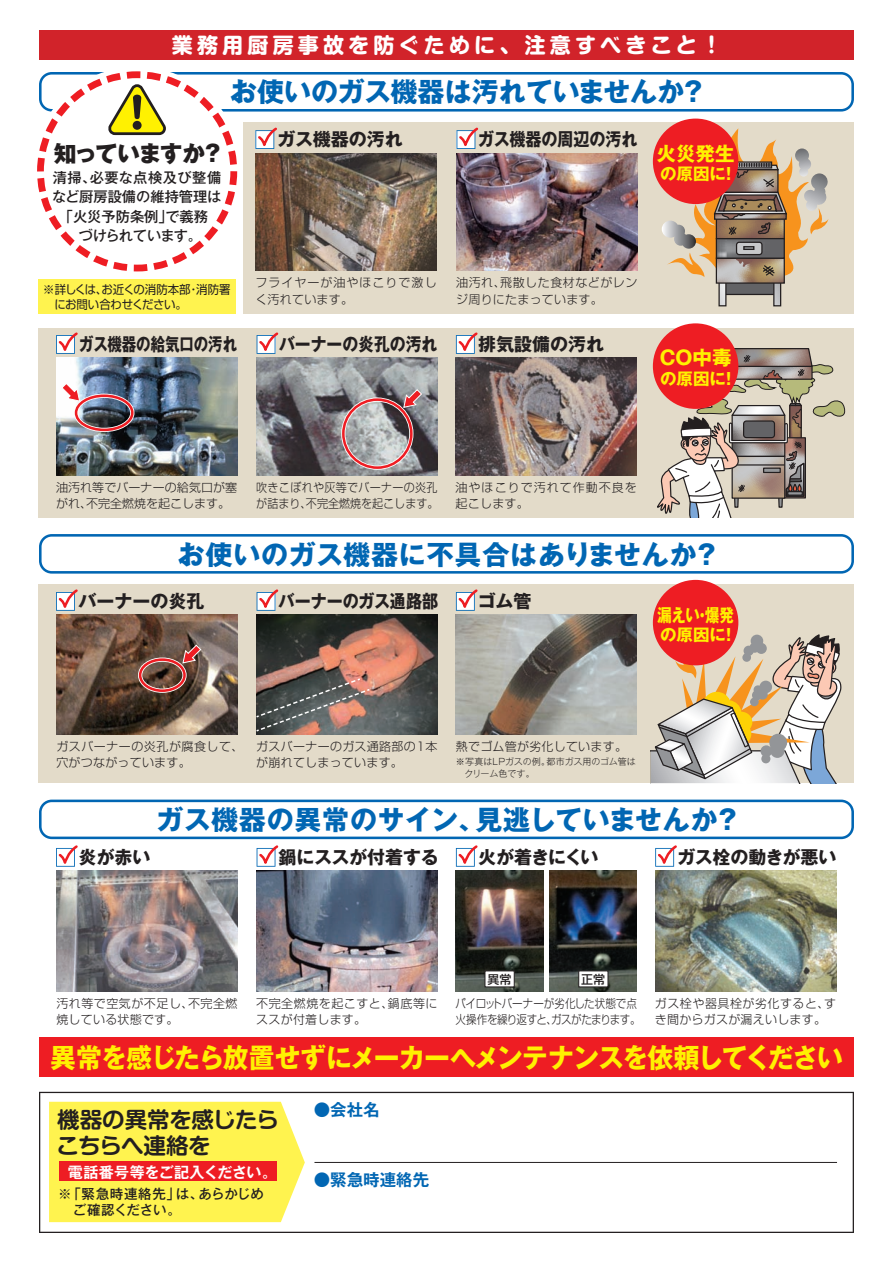
<style>
.page{position:relative;width:893px;height:1263px;background:#fff}
.page>*{position:absolute;margin:0;border:0;box-sizing:border-box;transform-origin:0 0}
.t1{font:700 27px "Gothic MB101 Pro";letter-spacing:.03em;color:#0166b3}
.t2{font:700 27px "Gothic MB101 Pro";letter-spacing:-.045em;color:#fff101;scale:.96 1}
.t3{font:700 27px "Gothic MB101 Pro";letter-spacing:.005em;color:#0166b3}
.t4{font:800 22.5px "Gothic MB101 Pro";letter-spacing:-.055em;color:#231f20}
.t5{font:700 22.05px/25.5px "Shin M Go Pro De";letter-spacing:-.02em;color:#231f20}
.t6{font:700 21px "Shin M Go Pro";letter-spacing:.2em;color:#fff}
.t7{font:700 19.5px "Gothic MB101 Pro";color:#fff101}
.t8{font:700 18px "Gothic MB101 Pro";color:#231f20}
.t9{font:700 18px "Gothic MB101 Pro";color:#231f20;scale:.89 1}
.t10{font:700 18px "Gothic MB101 Pro";color:#231f20;scale:.8 1}
.t11{font:700 18px "Gothic MB101 Pro";color:#231f20;scale:.88 1}
.t12{font:700 18px "Gothic MB101 Pro";letter-spacing:-.05em;color:#231f20}
.t13{font:700 18px "Gothic MB101 Pro";color:#fff101;scale:.8 1}
.t14{font:700 16.5px "Gothic MB101 Pro";color:#fff101}
.t15{font:700 16.5px "Gothic MB101 Pro De";color:#0166b3}
.t16{font:700 15px "Gothic MB101 Pro De";letter-spacing:.01em;color:#fff}
.t17{font:500 14.25px/19.5px "Gothic MB101 Pro";color:#231f20;text-align:center}
.t18{font:500 13.5px/16.5px "Gothic MB101 Pro";letter-spacing:.005em;color:#231f20}
.t19{font:300 12px/16.5px "Shin Go Pro";letter-spacing:.045em;color:#231f20}
.t20{font:300 12px/16.5px "Shin Go Pro";letter-spacing:.02em;color:#231f20}
.t21{font:300 12px/16.5px "Shin Go Pro";letter-spacing:.085em;color:#231f20}
.t22{font:300 12px/16.5px "Shin Go Pro";letter-spacing:-.04em;color:#231f20;scale:.88 1}
.t23{font:300 12px/16.5px "Shin Go Pro";letter-spacing:.02em;color:#231f20;scale:.92 1}
.t24{font:12px/15px "Shin Go Pro";letter-spacing:-.02em;color:#231f20}
.t25{font:500 12px "Shin Go Pro";color:#231f20}
.t26{font:300 9px/12px "Gothic MB101 Pro";color:#231f20}
</style>
<div class="page">
<div style="left:39px;top:328px;width:815px;height:190px;background:#e3dbc9"></div>
<div style="left:39px;top:584px;width:815px;height:199px;background:#e3dbc9"></div>
<div style="left:244px;top:122px;width:610px;height:192px;background:#e3dbc9"></div>
<svg style="left:657px;top:347px;width:189px;height:171px"></svg>
<svg style="left:651px;top:635px;width:191px;height:148px"></svg>
<div style="left:39px;top:30px;width:815px;height:30px;background:#d1232a"></div>
<svg style="left:39px;top:534px;width:815px;height:40px"></svg>
<div style="left:39px;top:1038px;width:815px;height:39px;background:#ee1d23"></div>
<img style="left:56px;top:358px;width:181px;height:117px">
<img style="left:257px;top:358px;width:180px;height:117px">
<img style="left:456px;top:358px;width:181px;height:117px">
<img style="left:56px;top:880px;width:181px;height:111px">
<img style="left:257px;top:880px;width:180px;height:111px">
<img style="left:655px;top:880px;width:181px;height:111px">
<img style="left:56px;top:615px;width:181px;height:119px">
<img style="left:257px;top:615px;width:180px;height:119px">
<img style="left:456px;top:615px;width:181px;height:119px">
<div style="left:653px;top:323px;width:85px;height:86px;background:#ee1d23;border-radius:50%"></div>
<div style="left:653px;top:580px;width:85px;height:85px;background:#ee1d23;border-radius:50%"></div>
<img style="left:456px;top:880px;width:87px;height:111px">
<img style="left:549px;top:880px;width:88px;height:111px">
<div style="left:578px;top:970px;width:30px;height:17px;background:#fff;border:1px solid #231f20"></div>
<div style="left:485px;top:970px;width:30px;height:17px;background:#fff;border:1px solid #231f20"></div>
<div style="left:74px;top:394px;width:60px;height:38px;border:4px solid #fff;border-radius:50%"></div>
<div style="left:75px;top:394px;width:59px;height:37px;border:3px solid #ee1d23;border-radius:50%"></div>
<svg style="left:61px;top:382px;width:20px;height:20px"></svg>
<svg style="left:403px;top:388px;width:20px;height:20px"></svg>
<div style="left:138px;top:657px;width:49px;height:36px;border:4px solid #fff;border-radius:50%"></div>
<div style="left:139px;top:658px;width:47px;height:34px;border:3px solid #ee1d23;border-radius:50%"></div>
<svg style="left:182px;top:644px;width:20px;height:20px"></svg>
<svg style="left:256px;top:677px;width:115px;height:56px;background:#746762"></svg>
<div style="left:341px;top:397px;width:72px;height:73px;border:4px solid #fff;border-radius:50%"></div>
<div style="left:342px;top:398px;width:71px;height:71px;border:3px solid #ee1d23;border-radius:50%"></div>
<svg style="left:56px;top:332px;width:24px;height:36px"></svg>
<svg style="left:257px;top:332px;width:24px;height:36px"></svg>
<svg style="left:456px;top:332px;width:24px;height:36px"></svg>
<svg style="left:56px;top:589px;width:24px;height:35px"></svg>
<svg style="left:257px;top:589px;width:24px;height:35px"></svg>
<svg style="left:456px;top:589px;width:24px;height:35px"></svg>
<svg style="left:39px;top:800px;width:815px;height:80px"></svg>
<img style="left:39px;top:72px;width:815px;height:234px">
<div style="left:39px;top:279px;width:197px;height:35px;background:#fff34f"></div>
<svg style="left:39px;top:1092px;width:815px;height:141px"></svg>
<hr style="left:314px;top:1162px;width:523px;height:1px;background:#231f20">
<svg style="left:49px;top:1102px;width:256px;height:120px;background:#fef158"></svg>
<div style="left:59px;top:1162px;width:217px;height:19px;background:#ee1d23"></div>
<h3 class="t6" style="left:172px;top:28px;width:552px">業務用厨房事故を防ぐために、注意すべきこと！</h3>
<h1 class="t3" style="left:230px;top:69px;width:478px">お使いのガス機器は汚れていませんか？</h1>
<h2 class="t4" style="left:54px;top:134px;width:172px">知っていますか？</h2>
<p class="t17" style="left:52px;top:166px;width:171px">清掃、必要な点検及び整備など厨房設備の維持管理は「火災予防条例」で義務<br>づけられています。</p>
<p class="t24" style="left:54px;top:280px;width:178px;text-indent:-12px">※詳しくは、お近くの消防本部・消防署にお問い合わせください。</p>
<h3 class="t10" style="left:79px;top:329px;width:199px">ガス機器の給気口の汚れ</h3>
<h3 class="t8" style="left:277px;top:124px;width:127px">ガス機器の汚れ</h3>
<h3 class="t9" style="left:478px;top:124px;width:181px">ガス機器の周辺の汚れ</h3>
<p class="t21" style="left:255px;top:273px;width:183px">フライヤーが油やほこりで激しく汚れています。</p>
<h3 class="t11" style="left:279px;top:329px;width:182px">バーナーの炎孔の汚れ</h3>
<p class="t19" style="left:456px;top:273px;width:183px">油汚れ、飛散した食材などがレンジ周りにたまっています。</p>
<h3 class="t8" style="left:478px;top:329px;width:127px">排気設備の汚れ</h3>
<h3 class="t7" style="left:657px;top:137px;width:79px">火災発生</h3>
<h3 class="t14" style="left:660px;top:160px;width:78px">の原因に！</h3>
<h3 class="t7" style="left:660px;top:342px;width:73px">CO中毒</h3>
<h3 class="t14" style="left:660px;top:365px;width:78px">の原因に！</h3>
<p class="t20" style="left:56px;top:477px;width:183px">油汚れ等でバーナーの給気口が塞がれ、不完全燃焼を起こします。</p>
<p class="t23" style="left:256px;top:477px;width:200px">吹きこぼれや灰等でバーナーの炎孔が詰まり、不完全燃焼を起こします。</p>
<p class="t21" style="left:456px;top:477px;width:183px">油やほこりで汚れて作動不良を起こします。</p>
<h1 class="t1" style="left:178px;top:532px;width:544px">お使いのガス機器に不具合はありませんか？</h1>
<h3 class="t8" style="left:79px;top:586px;width:127px">バーナーの炎孔</h3>
<h3 class="t9" style="left:279px;top:586px;width:181px">バーナーのガス通路部</h3>
<h3 class="t8" style="left:478px;top:586px;width:55px">ゴム管</h3>
<h3 class="t13" style="left:657px;top:600px;width:97px">漏えい・爆発</h3>
<h3 class="t14" style="left:660px;top:621px;width:78px">の原因に！</h3>
<p class="t19" style="left:56px;top:737px;width:189px">ガスバーナーの炎孔が腐食して、穴がつながっています。</p>
<p class="t20" style="left:456px;top:737px;width:173px">熱でゴム管が劣化しています。</p>
<p class="t20" style="left:256px;top:737px;width:183px">ガスバーナーのガス通路部の1本が崩れてしまっています。</p>
<p class="t26" style="left:456px;top:754px;width:182px">※写真はLPガスの例。都市ガス用のゴム管は　クリーム色です。</p>
<h1 class="t1" style="left:157px;top:797px;width:586px">ガス機器の異常のサイン、見逃していませんか？</h1>
<h3 class="t8" style="left:79px;top:842px;width:73px">炎が赤い</h3>
<h3 class="t8" style="left:279px;top:842px;width:162px">鍋にススが付着する</h3>
<h3 class="t12" style="left:478px;top:842px;width:122px">火が着きにくい</h3>
<h3 class="t8" style="left:677px;top:842px;width:161px">ガス栓の動きが悪い</h3>
<p class="t25" style="left:487px;top:969px;width:25px">異常</p>
<p class="t25" style="left:581px;top:969px;width:25px">正常</p>
<p class="t19" style="left:56px;top:993px;width:183px">汚れ等で空気が不足し、不完全燃焼している状態です。</p>
<p class="t22" style="left:455px;top:993px;width:212px">パイロットバーナーが劣化した状態で点火操作を繰り返すと、ガスがたまります。</p>
<p class="t20" style="left:655px;top:993px;width:183px">ガス栓や器具栓が劣化すると、すき間からガスが漏えいします。</p>
<p class="t19" style="left:256px;top:993px;width:183px">不完全燃焼を起こすと、鍋底等にススが付着します。</p>
<h1 class="t2" style="left:50px;top:1035px;width:827px">異常を感じたら放置せずにメーカーへメンテナンスを依頼してください</h1>
<h3 class="t5" style="left:57px;top:1105px;width:224px">機器の異常を感じたらこちらへ連絡を</h3>
<p class="t18" style="left:73px;top:1184px;width:192px;text-indent:-15px">※「緊急時連絡先」は、あらかじめご確認ください。</p>
<p class="t16" style="left:68px;top:1159px;width:211px">電話番号等をご記入ください。</p>
<h3 class="t15" style="left:314px;top:1096px;width:67px">●会社名</h3>
<h3 class="t15" style="left:314px;top:1166px;width:117px">●緊急時連絡先</h3>
</div>
